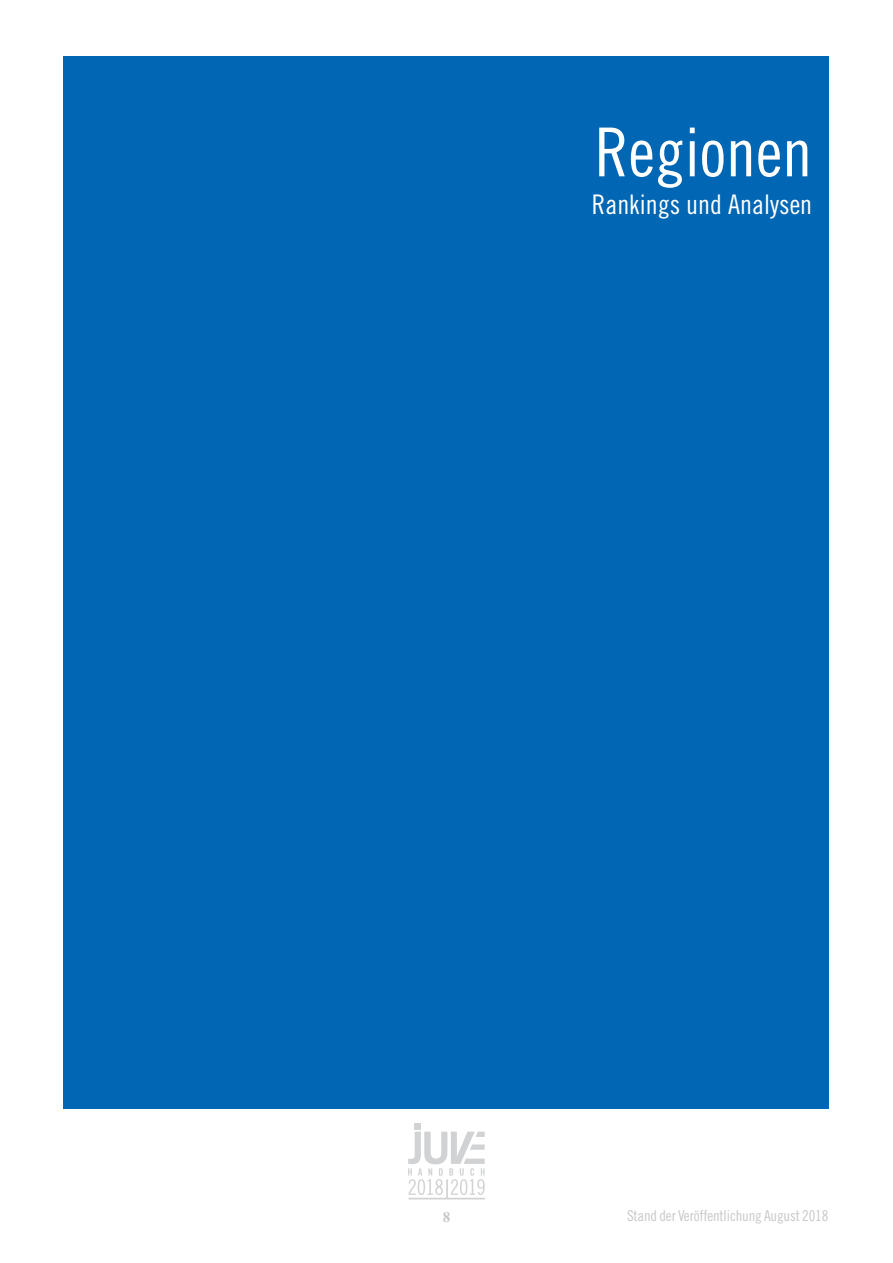
<style>
.page{position:relative;width:893px;height:1263px;background:#fff}
.page>*{position:absolute;margin:0;border:0;box-sizing:border-box;transform-origin:0 0}
.t1{font:67.5px "Trade Gothic LT Std Cn 18";color:#fff}
.t2{font:27px "Trade Gothic LT Std Cn 18";color:#fff}
.t3{font:15px "Trade Gothic LT Std Cn 18";letter-spacing:-.01em;color:#c7c8ca}
.t4{font:700 15px "Juve Times New Roman";color:#c7c8ca}
</style>
<div class="page">
<svg style="left:408px;top:1123px;width:77px;height:76px"></svg>
<div style="left:64px;top:56px;width:765px;height:1053px;background:#0166b3"></div>
<h1 class="t1" style="left:595px;top:112px;width:219px">Regionen</h1>
<h2 class="t2" style="left:592px;top:188px;width:222px">Rankings und Analysen</h2>
<p class="t4" style="left:443px;top:1209px;width:9px">8</p>
<p class="t3" style="left:627px;top:1207px;width:203px">Stand der Veröffentlichung August 2018</p>
</div>
